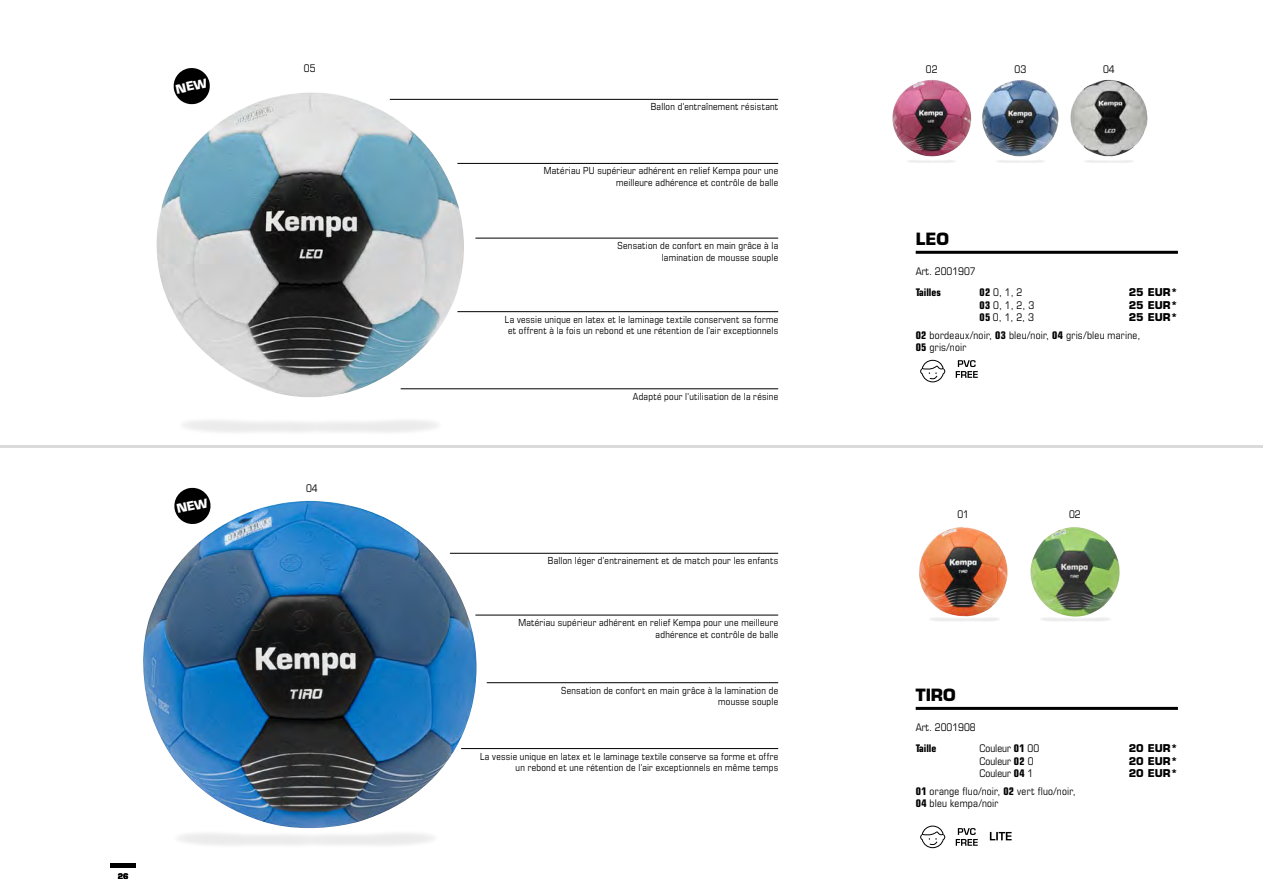
<style>
.page{position:relative;width:1263px;height:893px;background:#fff}
.page>*{position:absolute;margin:0;border:0;box-sizing:border-box;transform-origin:0 0}
.t1{font:700 16.5px "Kempastile";color:#000}
.t2{font:condensed 10.5px/12.6px "Eurostile LT Std";letter-spacing:.015em;color:#000}
.t3{font:700 10.5px/12.6px "Eurostile LT Std";color:#000;text-align:justify}
.t4{font:700 condensed 10.5px "Eurostile LT Std";color:#000}
.t5{font:condensed 9.75px/11.7px "Eurostile LT Std";letter-spacing:.025em;color:#000;text-align:right}
.t6{font:700 7.5px "Kempastile";color:#000}
.s1{font-weight:700}
</style>
<div class="page">
<hr style="left:0;top:445px;width:1263px;height:3px;background:#dadada">
<img style="left:1030px;top:527px;width:90px;height:89px">
<img style="left:919px;top:527px;width:88px;height:89px">
<img style="left:156px;top:92px;width:324px;height:305px">
<img style="left:982px;top:80px;width:77px;height:76px">
<img style="left:1070px;top:80px;width:78px;height:77px">
<img style="left:892px;top:80px;width:80px;height:76px">
<img style="left:143px;top:501px;width:335px;height:327px">
<img style="left:1041px;top:616px;width:69px;height:5px">
<img style="left:930px;top:616px;width:69px;height:5px">
<hr style="left:450px;top:553px;width:328px;height:1px;background:#000">
<hr style="left:487px;top:682px;width:291px;height:1px;background:#000">
<hr style="left:475px;top:615px;width:303px;height:1px;background:#000">
<hr style="left:461px;top:748px;width:317px;height:1px;background:#000">
<hr style="left:916px;top:707px;width:262px;height:3px;background:#000">
<svg style="left:920px;top:826px;width:25px;height:22px"></svg>
<svg style="left:956px;top:828px;width:22px;height:18px"></svg>
<svg style="left:990px;top:832px;width:22px;height:8px"></svg>
<hr style="left:390px;top:99px;width:388px;height:1px;background:#000">
<hr style="left:457px;top:163px;width:321px;height:1px;background:#000">
<hr style="left:475px;top:238px;width:303px;height:1px;background:#000">
<hr style="left:457px;top:311px;width:321px;height:1px;background:#000">
<hr style="left:401px;top:388px;width:377px;height:1px;background:#000">
<hr style="left:916px;top:251px;width:262px;height:3px;background:#000">
<svg style="left:920px;top:360px;width:25px;height:22px"></svg>
<svg style="left:956px;top:360px;width:22px;height:18px"></svg>
<hr style="left:111px;top:863px;width:25px;height:4px;background:#000">
<svg style="left:173px;top:487px;width:39px;height:39px"></svg>
<svg style="left:172px;top:68px;width:39px;height:38px"></svg>
<p class="t6" style="left:118px;top:871px;width:12px">26</p>
<p class="t2" style="left:304px;top:62px;width:13px">05</p>
<p class="t2" style="left:926px;top:63px;width:13px">02</p>
<p class="t2" style="left:1014px;top:63px;width:13px">03</p>
<p class="t2" style="left:1103px;top:63px;width:13px">04</p>
<p class="t5" style="left:651px;top:101px;width:129px">Ballon d'entraînement résistant</p>
<p class="t2" style="left:306px;top:482px;width:13px">04</p>
<p class="t5" style="left:544px;top:165px;width:236px">Matériau PU supérieur adhérent en relief Kempa pour une meilleure adhérence et contrôle de balle</p>
<p class="t5" style="left:618px;top:240px;width:162px">Sensation de confort en main grâce à la lamination de mousse souple</p>
<p class="t5" style="left:505px;top:313px;width:275px;text-align:center">La vessie unique en latex et le laminage textile conservent sa forme et offrent à la fois un rebond et une rétention de l'air exceptionnels</p>
<p class="t5" style="left:633px;top:390px;width:147px">Adapté pour l'utilisation de la résine</p>
<p class="t5" style="left:548px;top:555px;width:232px">Ballon léger d'entrainement et de match pour les enfants</p>
<p class="t5" style="left:518px;top:617px;width:261px">Matériau supérieur adhérent en relief Kempa pour une meilleure adhérence et contrôle de balle</p>
<p class="t5" style="left:561px;top:684px;width:218px">Sensation de confort en main grâce à la lamination de mousse souple</p>
<p class="t5" style="left:480px;top:750px;width:300px">La vessie unique en latex et le laminage textile conserve sa forme et offre un rebond et une rétention de l'air exceptionnels en même temps</p>
<h1 class="t1" style="left:916px;top:229px;width:35px">LEO</h1>
<p class="t2" style="left:916px;top:265px;width:62px">Art. 2001907</p>
<p class="t3" style="left:1129px;top:286px;width:51px">25 EUR* 25 EUR* 25 EUR*</p>
<p class="t2" style="left:979px;top:286px;width:56px"><span class="s1">02</span> 0, 1, 2<br><span class="s1">03</span> 0, 1, 2, 3<br><span class="s1">05</span> 0, 1, 2, 3</p>
<p class="t4" style="left:916px;top:286px;width:27px">Tailles</p>
<p class="t2" style="left:916px;top:328px;width:226px"><span class="s1">02</span> bordeaux/noir, <span class="s1">03</span> bleu/noir, <span class="s1">04</span> gris/bleu marine,<br><span class="s1">05</span> gris/noir</p>
<p class="t2" style="left:957px;top:508px;width:13px">01</p>
<p class="t2" style="left:1069px;top:508px;width:13px">02</p>
<h1 class="t1" style="left:916px;top:685px;width:42px">TIRO</h1>
<p class="t2" style="left:916px;top:721px;width:62px">Art. 2001908</p>
<p class="t4" style="left:916px;top:742px;width:22px">Taille</p>
<p class="t2" style="left:979px;top:742px;width:61px">Couleur <span class="s1">01</span> 00<br>Couleur <span class="s1">02</span> 0<br>Couleur <span class="s1">04</span> 1</p>
<p class="t2" style="left:916px;top:784px;width:161px"><span class="s1">01</span> orange fluo/noir, <span class="s1">02</span> vert fluo/noir,<br><span class="s1">04</span> bleu kempa/noir</p>
<p class="t3" style="left:1129px;top:742px;width:51px">20 EUR* 20 EUR* 20 EUR*</p>
</div>
